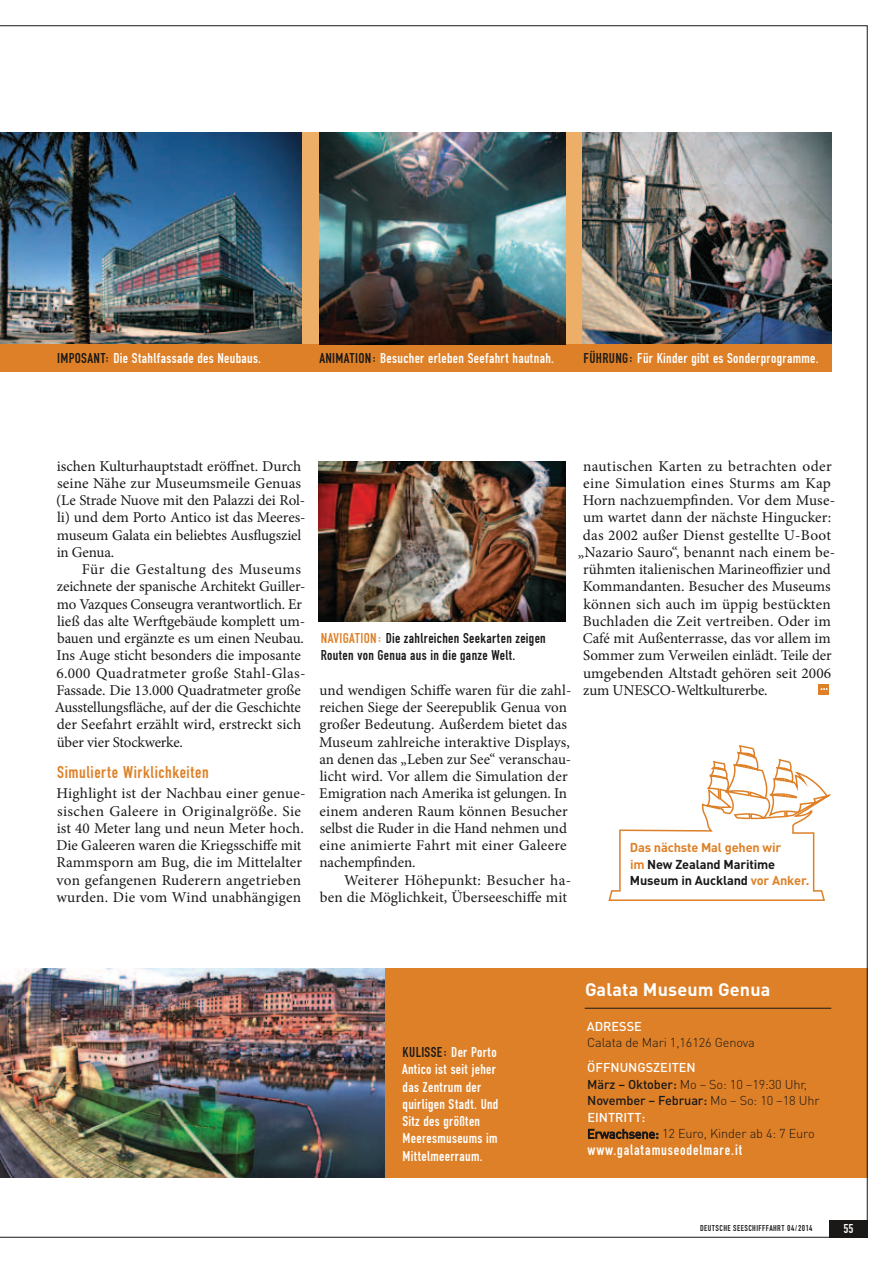
<style>
.page{position:relative;width:893px;height:1263px;background:#fff}
.page>*{position:absolute;margin:0;border:0;box-sizing:border-box;transform-origin:0 0}
.t1{font:18px "Fette Eng D";letter-spacing:.03em;color:#de8027}
.t2{font:700 18px "DIN Pro";letter-spacing:.01em;color:#fff}
.t3{font:15.75px "Fette Eng D";letter-spacing:.05em;color:#fff}
.t4{font:15px/17.2px "Minion Pro";color:#1a1918}
.t5{font:15px/17.2px "Fette Eng D";letter-spacing:.02em;color:#fff}
.t6{font:15px/17.2px "Fette Eng D";letter-spacing:.02em;color:#1a1918}
.t7{font:15px "Minion Pro";letter-spacing:.025em;color:#1a1918}
.t8{font:13.5px "Fette Eng D";color:#fff}
.t9{font:300 12.75px/16.5px "DIN Pro";letter-spacing:-.01em;color:#1a1918}
.t10{font:700 12.75px/16.5px "DIN Pro";letter-spacing:-.01em;color:#1a1918}
.t11{font:500 12.75px "DIN Pro";color:#fff}
.t12{font:9px "Fette Eng D";letter-spacing:.04em;color:#1a1918}
.s1{color:#1a1918}
.s2{color:#de8027}
.s3{font-weight:500;color:#fff}
.s4{font-weight:500}
.s5{font-weight:400}
</style>
<div class="page">
<img style="left:0;top:26px;width:867px;height:1211px">
<div style="left:829px;top:1220px;width:38px;height:17px;background:#1a1918"></div>
<p class="t5" style="left:57px;top:349px;width:205px"><span class="s1">IMPOSANT:</span> Die Stahlfassade des Neubaus.</p>
<p class="t5" style="left:319px;top:349px;width:236px"><span class="s1">ANIMATION:</span> Besucher erleben Seefahrt hautnah.</p>
<p class="t5" style="left:584px;top:349px;width:237px"><span class="s1">FÜHRUNG:</span> Für Kinder gibt es Sonderprogramme.</p>
<p class="t4" style="left:56px;top:457px;width:251px">ischen Kulturhauptstadt eröffnet. Durch seine Nähe zur Museumsmeile Genuas (Le Strade Nuove mit den Palazzi dei Rol&shy;li) und dem Porto Antico ist das Meeres&shy;museum Galata ein beliebtes Ausflugsziel in Genua.</p>
<p class="t4" style="left:55px;top:561px;width:252px;text-indent:27px">Für die Gestaltung des Museums zeichnete der spanische Architekt Guiller&shy;mo Vazques Conseugra verantwortlich. Er ließ das alte Werftgebäude komplett um&shy;bauen und ergänzte es um einen Neubau.<br>Ins Auge sticht besonders die imposante 6.000 Quadratmeter große Stahl-Glas-Fassade. Die 13.000 Quadratmeter große Ausstellungsfläche, auf der die Geschichte der Seefahrt erzählt wird, erstreckt sich über vier Stockwerke.</p>
<p class="t1" style="left:57px;top:762px;width:153px">Simulierte Wirklichkeiten</p>
<p class="t4" style="left:56px;top:785px;width:251px">Highlight ist der Nachbau einer genue&shy;sischen Galeere in Originalgröße. Sie ist 40 Meter lang und neun Meter hoch.<br>Die Galeeren waren die Kriegsschiffe mit Rammsporn am Bug, die im Mittelalter von gefangenen Ruderern angetrieben wurden. Die vom Wind unabhängigen</p>
<p class="t6" style="left:321px;top:629px;width:227px"><span class="s2">NAVIGATION:</span> Die zahlreichen Seekarten zeigen<br>Routen von Genua aus in die ganze Welt.</p>
<p class="t4" style="left:319px;top:681px;width:254px">und wendigen Schiffe waren für die zahl&shy;reichen Siege der Seerepublik Genua von großer Bedeutung. Außerdem bietet das Museum zahlreiche interaktive Displays, an denen das „Leben zur See“ veranschau&shy;licht wird. Vor allem die Simulation der Emigration nach Amerika ist gelungen. In einem anderen Raum können Besucher selbst die Ruder in die Hand nehmen und eine animierte Fahrt mit einer Galeere nachempfinden.</p>
<p class="t4" style="left:320px;top:871px;width:253px;text-align:right">Weiterer Höhepunkt: Besucher ha&shy;ben die Möglichkeit, Überseeschiffe mit</p>
<p class="t7" style="left:583px;top:456px;width:250px">nautischen Karten zu betrachten oder</p>
<p class="t7" style="left:583px;top:473px;width:249px">eine Simulation eines Sturms am Kap</p>
<p class="t4" style="left:583px;top:492px;width:254px">Horn nachzuempfinden. Vor dem Muse-</p>
<p class="t4" style="left:583px;top:509px;width:250px">um wartet dann der nächste Hingucker:</p>
<p class="t4" style="left:583px;top:526px;width:249px">das 2002 außer Dienst gestellte U-Boot</p>
<p class="t4" style="left:578px;top:543px;width:259px">„Nazario Sauro“, benannt nach einem be-</p>
<p class="t4" style="left:583px;top:561px;width:249px">rühmten italienischen Marineoffizier und</p>
<p class="t4" style="left:583px;top:578px;width:249px">Kommandanten. Besucher des Museums</p>
<p class="t4" style="left:583px;top:595px;width:249px">können sich auch im üppig bestückten</p>
<p class="t4" style="left:583px;top:612px;width:250px">Buchladen die Zeit vertreiben. Oder im</p>
<p class="t4" style="left:583px;top:630px;width:250px">Café mit Außenterrasse, das vor allem im</p>
<p class="t4" style="left:583px;top:647px;width:250px">Sommer zum Verweilen einlädt. Teile der</p>
<p class="t4" style="left:583px;top:664px;width:250px">umgebenden Altstadt gehören seit 2006</p>
<p class="t4" style="left:583px;top:681px;width:186px">zum UNESCO-Weltkulturerbe.</p>
<p class="t10" style="left:630px;top:839px;width:181px"><span class="s2">Das nächste Mal gehen wir<br>im</span> New Zealand Maritime<br>Museum in Auckland <span class="s2">vor Anker.</span></p>
<p class="t5" style="left:402px;top:1043px;width:98px"><span class="s1">KULISSE:</span> Der Porto<br>Antico ist seit jeher das Zentrum der quirligen Stadt. Und<br>Sitz des größten<br>Meeresmuseums im<br>Mittelmeerraum.</p>
<p class="t2" style="left:585px;top:977px;width:187px">Galata Museum Genua</p>
<p class="t11" style="left:587px;top:1018px;width:57px">ADRESSE</p>
<p class="t9" style="left:587px;top:1034px;width:169px">Calata de Mari 1,16126 Genova</p>
<p class="t9" style="left:587px;top:1059px;width:234px"><span class="s3">ÖFFNUNGSZEITEN<br></span><span class="s4">März – Oktober:</span> Mo – So: 10 –19:30 Uhr,<br><span class="s4">November – Februar:</span> Mo – So: 10 –18 Uhr<br><span class="s3">EINTRITT:<br></span><span class="s5">Erwachsene:</span> 12 Euro, Kinder ab 4: 7 Euro</p>
<p class="t3" style="left:588px;top:1141px;width:156px">www.galatamuseodelmare.it</p>
<p class="t12" style="left:700px;top:1223px;width:114px">DEUTSCHE SEESCHIFFFAHRT 04/2014</p>
<p class="t8" style="left:843px;top:1221px;width:12px">55</p>
</div>
